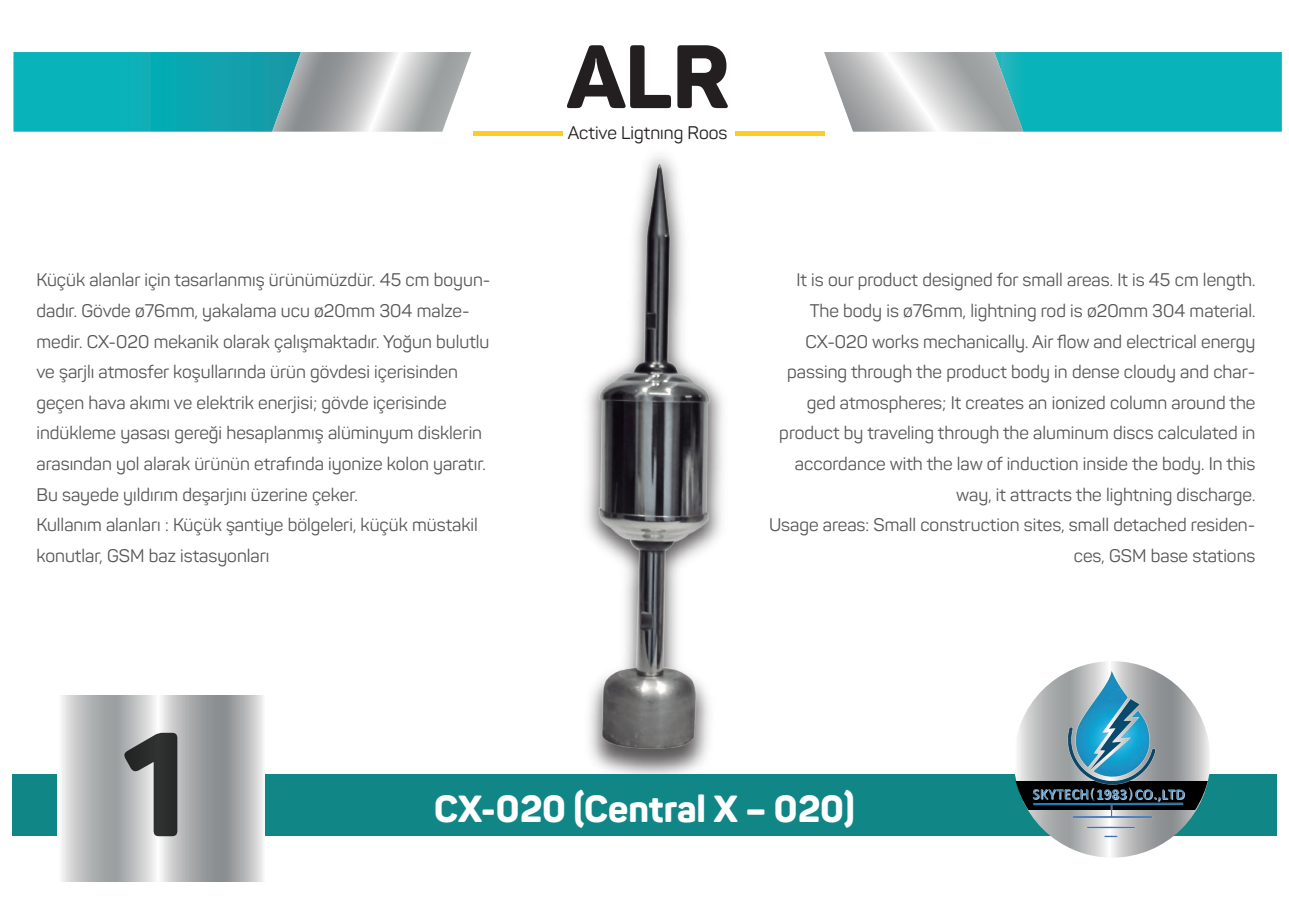
<style>
.page{position:relative;width:1289px;height:919px;background:#fff}
.page>*{position:absolute;margin:0;border:0;box-sizing:border-box;transform-origin:0 0}
.t1{font:800 145.65px "Panton";color:#323333}
.t2{font:800 88.5px "Panton";color:#231f20}
.t3{font:800 37.2px "Panton";color:#fff}
.t4{font:18px/30.6px "Panton";color:#565558}
.t5{font:18px "Panton";color:#231f20}
</style>
<div class="page">
<div style="left:262px;top:774px;width:1014px;height:62px;background:#118687"></div>
<div style="left:13px;top:774px;width:47px;height:62px;background:#118687"></div>
<svg style="left:58px;top:696px;width:206px;height:185px;background:#babcbc"></svg>
<svg style="left:13px;top:52px;width:458px;height:80px;background:#4fb0b5"></svg>
<svg style="left:824px;top:52px;width:457px;height:80px;background:#51b9bd"></svg>
<img style="left:453px;top:99px;width:404px;height:675px">
<svg style="left:1013px;top:661px;width:197px;height:196px;background:#c7c8c9"></svg>
<img style="left:1015px;top:661px;width:191px;height:177px">
<h2 class="t2" style="left:565px;top:21px;width:166px">ALR</h2>
<p class="t5" style="left:568px;top:121px;width:161px">Active Ligtnıng Roos</p>
<p class="t4" style="left:36px;top:264px;width:455px">Küçük alanlar için tasarlanmış ürünümüzdür. 45 cm boyun&shy;dadır. Gövde ø76mm, yakalama ucu ø20mm 304 malze&shy;medir. CX-020 mekanik olarak çalışmaktadır. Yoğun bulutlu ve şarjlı atmosfer koşullarında ürün gövdesi içerisinden geçen hava akımı ve elektrik enerjisi; gövde içerisinde indükleme yasası gereği hesaplanmış alüminyum disklerin arasından yol alarak ürünün etrafında iyonize kolon yaratır.<br>Bu sayede yıldırım deşarjını üzerine çeker.<br>Kullanım alanları : Küçük şantiye bölgeleri, küçük müstakil konutlar, GSM baz istasyonları</p>
<p class="t4" style="left:769px;top:264px;width:488px;text-align:right">It is our product designed for small areas. It is 45 cm length.<br>The body is ø76mm, lightning rod is ø20mm 304 material.<br>CX-020 works mechanically. Air flow and electrical energy passing through the product body in dense cloudy and char&shy;ged atmospheres; It creates an ionized column around the product by traveling through the aluminum discs calculated in accordance with the law of induction inside the body. In this way, it attracts the lightning discharge.<br>Usage areas: Small construction sites, small detached residen&shy;ces, GSM base stations</p>
<h1 class="t1" style="left:122px;top:693px;width:66px">1</h1>
<h3 class="t3" style="left:434px;top:785px;width:422px">CX-020 (Central X – 020)</h3>
</div>
